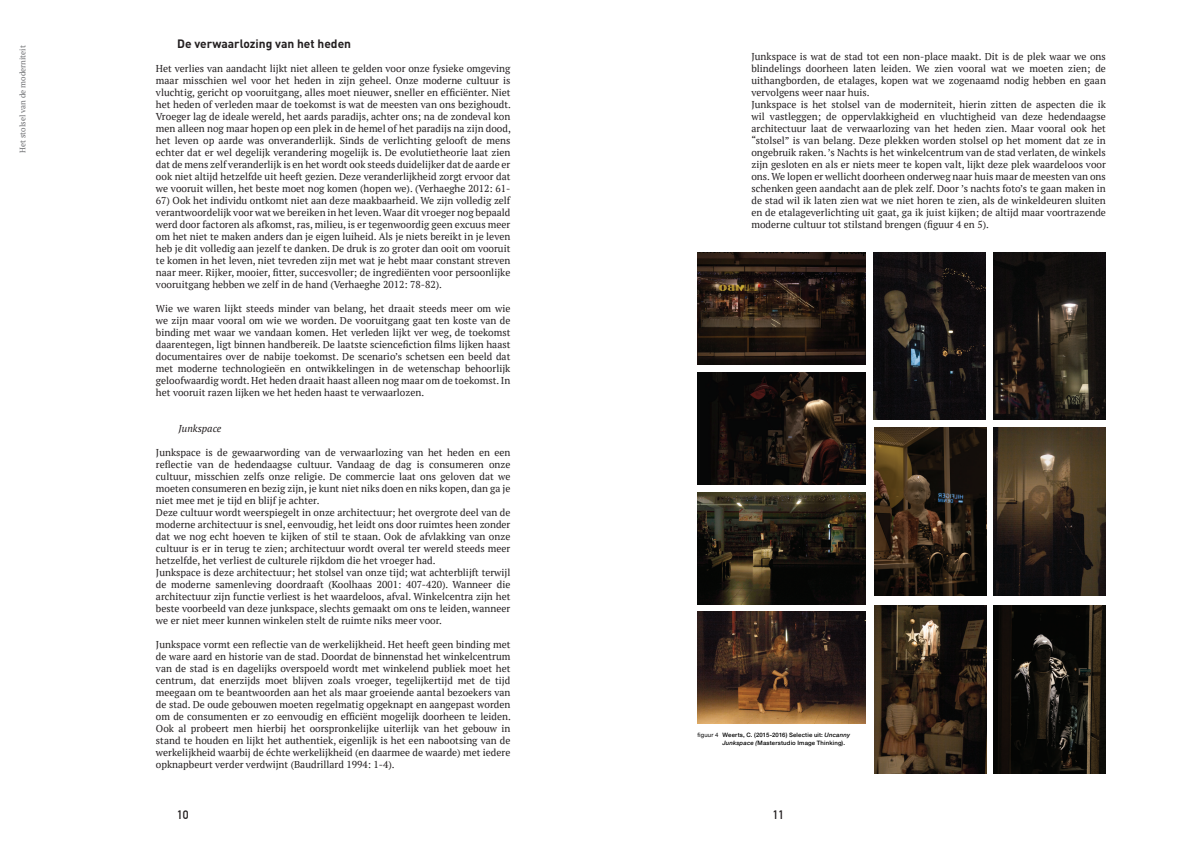
<style>
.page{position:relative;width:1191px;height:842px;background:#fff}
.page>*{position:absolute;margin:0;border:0;box-sizing:border-box;transform-origin:0 0}
.t1{font:700 12px "DIN";color:#231f20}
.t2{font:700 12px "DIN Alternate";color:#231f20}
.t3{font:10px/12px "PT Serif";color:#231f20;text-align:justify}
.t4{font:italic 10px "PT Serif";color:#231f20}
.t5{font:8px "PT Serif";color:#6c6d70}
.Paragraph_Style_1{font:500 6px/8px "Helvetica Neue";letter-spacing:.025em;color:#000}
.s1{font-weight:400}
.s2{font-style:italic}
</style>
<div class="page">
<img style="left:697px;top:492px;width:168px;height:112px">
<img style="left:697px;top:372px;width:168px;height:112px">
<img style="left:994px;top:428px;width:112px;height:168px">
<img style="left:697px;top:612px;width:168px;height:112px">
<img style="left:874px;top:428px;width:112px;height:168px">
<img style="left:994px;top:606px;width:112px;height:167px">
<img style="left:994px;top:252px;width:112px;height:168px">
<img style="left:874px;top:606px;width:112px;height:167px">
<img style="left:697px;top:252px;width:168px;height:112px">
<img style="left:873px;top:252px;width:112px;height:168px">
<p class="t1" style="left:177px;top:36px;width:175px">De verwaarlozing van het heden</p>
<p class="t5" style="left:17px;top:153px;width:109px;rotate:-90deg">Het stolsel van de moderniteit</p>
<p class="t3" style="left:751px;top:50px;width:356px">Junkspace is wat de stad tot een non-place maakt. Dit is de plek waar we ons blindelings doorheen laten leiden. We zien vooral wat we moeten zien; de uithangborden, de etalages, kopen wat we zogenaamd nodig hebben en gaan vervolgens weer naar huis.</p>
<p class="t3" style="left:156px;top:62px;width:356px">Het verlies van aandacht lijkt niet alleen te gelden voor onze fysieke omgeving maar misschien wel voor het heden in zijn geheel. Onze moderne cultuur is vluchtig, gericht op vooruitgang, alles moet nieuwer, sneller en efficiënter. Niet het heden of verleden maar de toekomst is wat de meesten van ons bezighoudt.<br>Vroeger lag de ideale wereld, het aards paradijs, achter ons; na de zondeval kon men alleen nog maar hopen op een plek in de hemel of het paradijs na zijn dood, het leven op aarde was onveranderlijk. Sinds de verlichting gelooft de mens echter dat er wel degelijk verandering mogelijk is. De evolutietheorie laat zien dat de mens zelf veranderlijk is en het wordt ook steeds duidelijker dat de aarde er ook niet altijd hetzelfde uit heeft gezien. Deze veranderlijkheid zorgt ervoor dat we vooruit willen, het beste moet nog komen (hopen we). (Verhaeghe 2012: 61-</p>
<p class="t3" style="left:156px;top:194px;width:356px">67) Ook het individu ontkomt niet aan deze maakbaarheid. We zijn volledig zelf verantwoordelijk voor wat we bereiken in het leven. Waar dit vroeger nog bepaald werd door factoren als afkomst, ras, milieu, is er tegenwoordig geen excuus meer om het niet te maken anders dan je eigen luiheid. Als je niets bereikt in je leven heb je dit volledig aan jezelf te danken. De druk is zo groter dan ooit om vooruit te komen in het leven, niet tevreden zijn met wat je hebt maar constant streven naar meer. Rijker, mooier, fitter, succesvoller; de ingrediënten voor persoonlijke vooruitgang hebben we zelf in de hand (Verhaeghe 2012: 78-82).</p>
<p class="t3" style="left:156px;top:302px;width:356px">Wie we waren lijkt steeds minder van belang, het draait steeds meer om wie we zijn maar vooral om wie we worden. De vooruitgang gaat ten koste van de binding met waar we vandaan komen. Het verleden lijkt ver weg, de toekomst daarentegen, ligt binnen handbereik. De laatste sciencefiction films lijken haast documentaires over de nabije toekomst. De scenario’s schetsen een beeld dat met moderne technologieën en ontwikkelingen in de wetenschap behoorlijk geloofwaardig wordt. Het heden draait haast alleen nog maar om de toekomst. In het vooruit razen lijken we het heden haast te verwaarlozen.</p>
<p class="t4" style="left:179px;top:422px;width:44px">Junkspace</p>
<p class="t3" style="left:156px;top:446px;width:356px">Junkspace is de gewaarwording van de verwaarlozing van het heden en een reflectie van de hedendaagse cultuur. Vandaag de dag is consumeren onze cultuur, misschien zelfs onze religie. De commercie laat ons geloven dat we moeten consumeren en bezig zijn, je kunt niet niks doen en niks kopen, dan ga je niet mee met je tijd en blijf je achter.</p>
<p class="t3" style="left:156px;top:506px;width:356px">Deze cultuur wordt weerspiegelt in onze architectuur; het overgrote deel van de moderne architectuur is snel, eenvoudig, het leidt ons door ruimtes heen zonder dat we nog echt hoeven te kijken of stil te staan. Ook de afvlakking van onze cultuur is er in terug te zien; architectuur wordt overal ter wereld steeds meer hetzelfde, het verliest de culturele rijkdom die het vroeger had.</p>
<p class="t3" style="left:156px;top:566px;width:356px">Junkspace is deze architectuur; het stolsel van onze tijd; wat achterblijft terwijl de moderne samenleving doordraaft (Koolhaas 2001: 407-420). Wanneer die architectuur zijn functie verliest is het waardeloos, afval. Winkelcentra zijn het beste voorbeeld van deze junkspace, slechts gemaakt om ons te leiden, wanneer we er niet meer kunnen winkelen stelt de ruimte niks meer voor.</p>
<p class="t3" style="left:156px;top:638px;width:356px">Junkspace vormt een reflectie van de werkelijkheid. Het heeft geen binding met de ware aard en historie van de stad. Doordat de binnenstad het winkelcentrum van de stad is en dagelijks overspoeld wordt met winkelend publiek moet het centrum, dat enerzijds moet blijven zoals vroeger, tegelijkertijd met de tijd meegaan om te beantwoorden aan het als maar groeiende aantal bezoekers van de stad. De oude gebouwen moeten regelmatig opgeknapt en aangepast worden om de consumenten er zo eenvoudig en efficiënt mogelijk doorheen te leiden.<br>Ook al probeert men hierbij het oorspronkelijke uiterlijk van het gebouw in stand te houden en lijkt het authentiek, eigenlijk is het een nabootsing van de werkelijkheid waarbij de échte werkelijkheid (en daarmee de waarde) met iedere opknapbeurt verder verdwijnt (Baudrillard 1994: 1-4).</p>
<p class="t3" style="left:751px;top:98px;width:356px">Junkspace is het stolsel van de moderniteit, hierin zitten de aspecten die ik wil vastleggen; de oppervlakkigheid en vluchtigheid van deze hedendaagse architectuur laat de verwaarlozing van het heden zien. Maar vooral ook het “stolsel” is van belang. Deze plekken worden stolsel op het moment dat ze in ongebruik raken. ’s Nachts is het winkelcentrum van de stad verlaten, de winkels zijn gesloten en als er niets meer te kopen valt, lijkt deze plek waardeloos voor ons. We lopen er wellicht doorheen onderweg naar huis maar de meesten van ons schenken geen aandacht aan de plek zelf. Door ’s nachts foto’s te gaan maken in de stad wil ik laten zien wat we niet horen te zien, als de winkeldeuren sluiten en de etalageverlichting uit gaat, ga ik juist kijken; de altijd maar voortrazende moderne cultuur tot stilstand brengen (figuur 4 en 5).</p>
<p class="Paragraph_Style_1" style="left:722px;top:731px;width:129px;text-indent:-25px"><span class="s1">figuur 4</span> Weerts, C. (2015-2016) Selectie uit: <span class="s2">Uncanny<br>Junkspace (</span>Masterstudio Image Thinking).</p>
<p class="t2" style="left:177px;top:805px;width:13px">10</p>
<p class="t2" style="left:772px;top:805px;width:13px">11</p>
</div>
